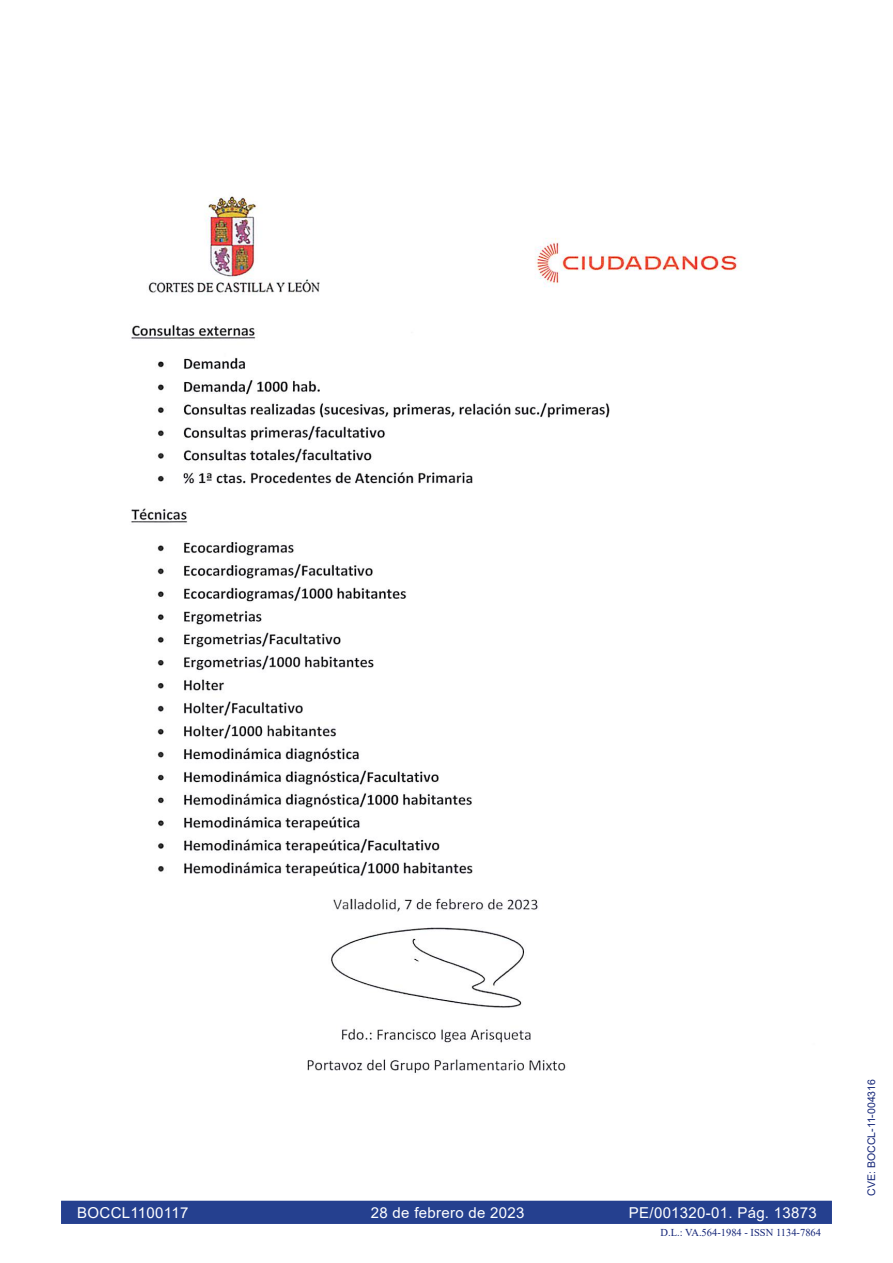
<style>
.page{position:relative;width:893px;height:1263px;background:#fff}
.page>*{position:absolute;margin:0;border:0;box-sizing:border-box;transform-origin:0 0}
.t1{font:15px "Arial";letter-spacing:.02em;color:#fff}
.t2{font:10.5px "Times New Roman";color:#132477}
.t3{font:10.5px "Arial";color:#132477}
</style>
<div class="page">
<div style="left:60px;top:1200px;width:773px;height:25px;background:#25408f"></div>
<div style="left:60px;top:1199px;width:773px;height:26px;border:2px solid #fff"></div>
<img style="left:60px;top:196px;width:773px;height:1004px">
<p class="t1" style="left:77px;top:1202px;width:113px">BOCCL1100117</p>
<p class="t1" style="left:371px;top:1202px;width:155px">28 de febrero de 2023</p>
<p class="t1" style="left:629px;top:1202px;width:189px">PE/001320-01. Pág. 13873</p>
<p class="t2" style="left:661px;top:1225px;width:162px">D.L.: VA.564-1984 - ISSN 1134-7864</p>
<p class="t3" style="left:864px;top:1195px;width:118px;rotate:-90deg">CVE: BOCCL-11-004316</p>
</div>
